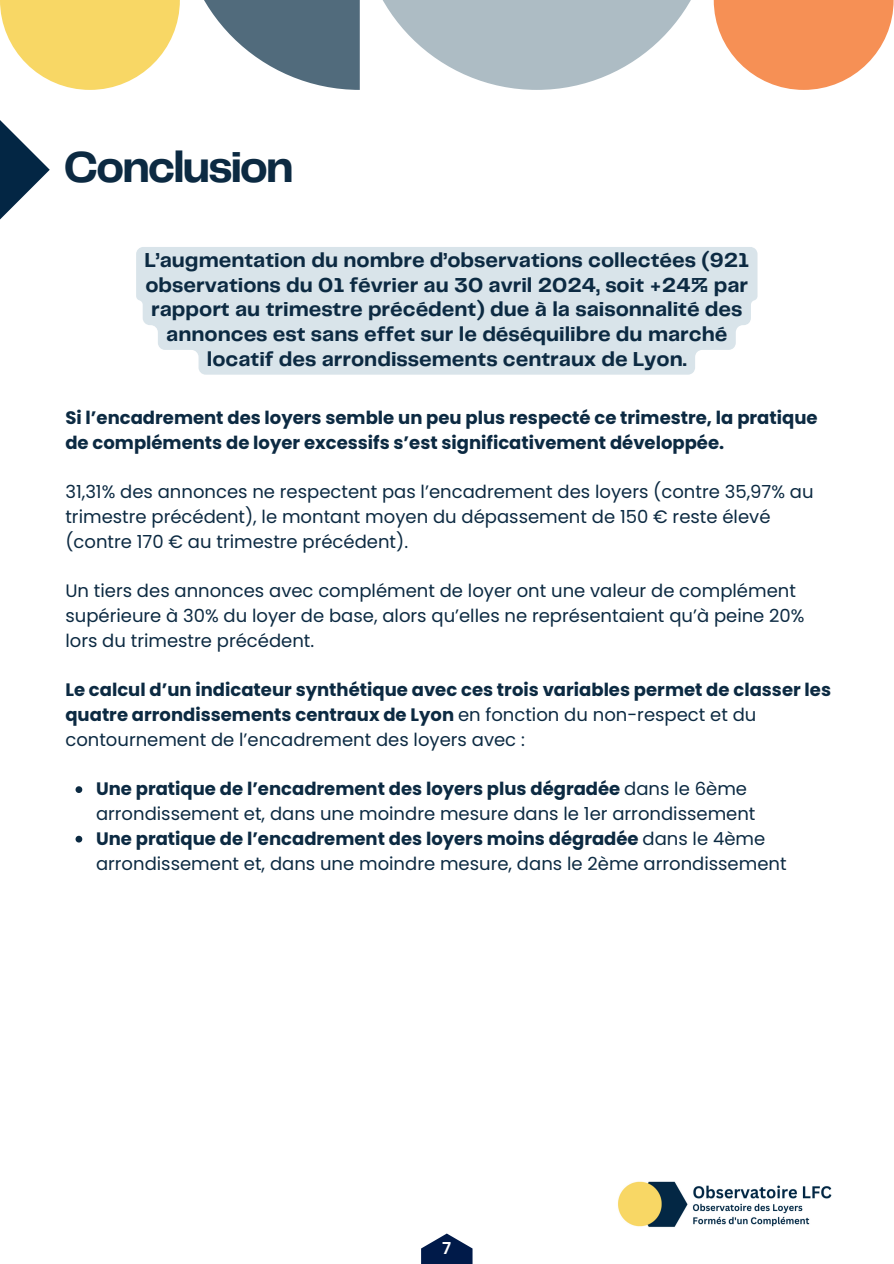
<style>
.page{position:relative;width:894px;height:1264px;background:#fff}
.page>*{position:absolute;margin:0;border:0;box-sizing:border-box;transform-origin:0 0}
.t1{font:700 45px "Telegraf";letter-spacing:-.05em;color:#0c2a42}
.t2{font:700 21px/24.8px "Telegraf";color:#0c2a42;text-align:center}
.t3{font:18px/24.8px "Poppins";color:#0c2a42}
.t4{font:700 18px/24.8px "Poppins";color:#0c2a42}
.t5{font:600 16.5px "Poppins";color:#fff}
.s1{font-weight:400}
.s2{font-weight:700}
</style>
<div class="page">
<img style="left:618px;top:1181px;width:214px;height:46px">
<svg style="left:421px;top:1233px;width:51px;height:30px;fill:#001a49"></svg>
<svg style="left:0;top:0;width:893px;height:90px"></svg>
<svg style="left:75px;top:786px;width:7px;height:7px"></svg>
<svg style="left:75px;top:835px;width:7px;height:7px"></svg>
<div style="left:136px;top:247px;width:621px;height:127px;background:#d9e4ea"></div>
<svg style="left:0;top:84px;width:50px;height:136px"></svg>
<h1 class="t1" style="left:64px;top:136px;width:232px">Conclusion</h1>
<p class="t2" style="left:144px;top:247px;width:606px">L’augmentation du nombre d’observations collectées (921 observations du 01 février au 30 avril 2024, soit +24% par rapport au trimestre précédent) due à la saisonnalité des annonces est sans effet sur le déséquilibre du marché locatif des arrondissements centraux de Lyon.</p>
<p class="t4" style="left:65px;top:405px;width:753px">Si l’encadrement des loyers semble un peu plus respecté ce trimestre, la pratique de compléments de loyer excessifs s’est significativement développée.</p>
<p class="t3" style="left:65px;top:479px;width:749px">31,31% des annonces ne respectent pas l’encadrement des loyers (contre 35,97% au trimestre précédent), le montant moyen du dépassement de 150 € reste élevé (contre 170 € au trimestre précédent).</p>
<p class="t3" style="left:65px;top:578px;width:740px">Un tiers des annonces avec complément de loyer ont une valeur de complément supérieure à 30% du loyer de base, alors qu’elles ne représentaient qu’à peine 20% lors du trimestre précédent.</p>
<p class="t4" style="left:65px;top:677px;width:767px">Le calcul d’un indicateur synthétique avec ces trois variables permet de classer les quatre arrondissements centraux de Lyon <span class="s1">en fonction du non-respect et du contournement de l’encadrement des loyers avec :</span></p>
<p class="t3" style="left:96px;top:776px;width:692px"><span class="s2">Une pratique de l’encadrement des loyers plus dégradée</span> dans le 6ème arrondissement et, dans une moindre mesure dans le 1er arrondissement <span class="s2">Une pratique de l’encadrement des loyers moins dégradée</span> dans le 4ème arrondissement et, dans une moindre mesure, dans le 2ème arrondissement</p>
<p class="t5" style="left:442px;top:1238px;width:11px">7</p>
</div>
